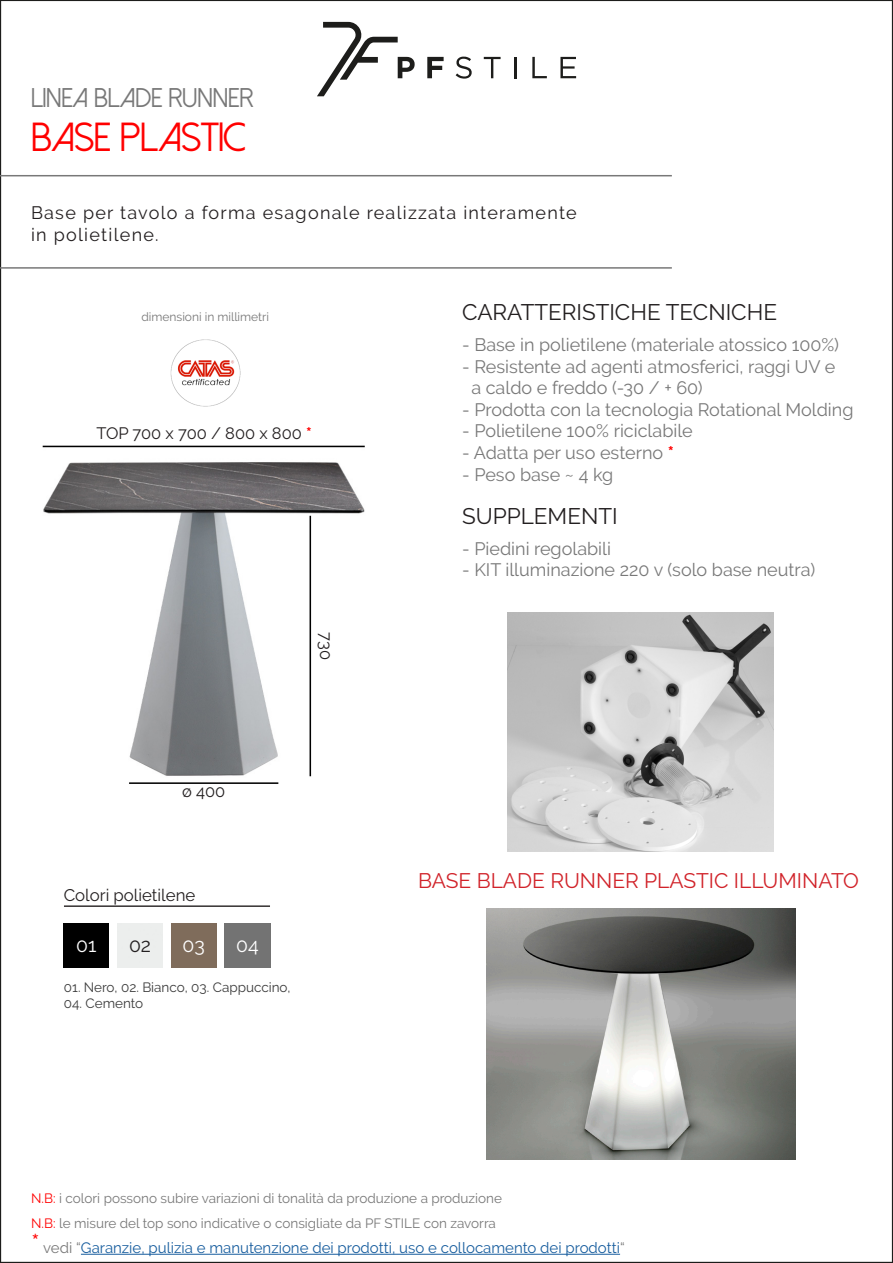
<style>
.page{position:relative;width:893px;height:1263px;background:#fff}
.page>*{position:absolute;margin:0;border:0;box-sizing:border-box;transform-origin:0 0}
.t1{font:40.5px "Dolce Vita";color:#f00}
.t2{font:27px "Dolce Vita";color:#787878}
.t3{font:22.5px "Raleway";color:#231f20}
.t4{font:21px "Raleway";color:#d1232a}
.t5{font:19.5px "Raleway";color:#fff}
.t6{font:19.5px "Raleway";color:#231f20}
.t7{font:18px/21.6px "Raleway";color:#787878}
.t8{font:18px/21.6px "Raleway";letter-spacing:.07em;color:#231f20}
.t9{font:16.8px "Raleway";color:#231f20}
.t10{font:16.5px "Raleway";color:#231f20}
.t11{font:15px "Raleway";color:#175d9e}
.t12{font:13.5px "Raleway";color:#787878}
.t13{font:13.5px "Raleway";color:#3b3b3b}
.t14{font:12px "Raleway";color:#787878}
.s1{font-weight:700;color:#f00}
.s2{color:#f00}
.s3{font-size:27px;color:#f00}
.s4{color:#787878}
</style>
<div class="page">
<svg style="left:317px;top:22px;width:98px;height:74px"></svg>
<svg style="left:427px;top:57px;width:17px;height:21px"></svg>
<svg style="left:456px;top:57px;width:16px;height:22px"></svg>
<svg style="left:484px;top:57px;width:17px;height:21px"></svg>
<hr style="left:514px;top:57px;width:3px;height:21px;background:#1d1d1b">
<svg style="left:532px;top:57px;width:15px;height:21px"></svg>
<svg style="left:560px;top:57px;width:16px;height:21px"></svg>
<hr style="left:0;top:1262px;width:893px;height:1px;background:#1d1d1b">
<hr style="left:892px;top:0;width:1px;height:1263px;background:#1d1d1b">
<hr style="left:0;top:0;width:1px;height:1263px;background:#1d1d1b">
<hr style="left:0;top:0;width:893px;height:1px;background:#1d1d1b">
<div style="left:64px;top:923px;width:45px;height:45px;background:#000"></div>
<hr style="left:64px;top:905px;width:206px;height:2px;background:#231f20">
<div style="left:171px;top:923px;width:45px;height:45px;background:#7f6c5b"></div>
<hr style="left:81px;top:1254px;width:539px;height:1px;background:#175d9e">
<img style="left:486px;top:909px;width:309px;height:250px">
<img style="left:42px;top:445px;width:323px;height:339px">
<img style="left:171px;top:340px;width:70px;height:67px">
<img style="left:508px;top:612px;width:266px;height:239px">
<hr style="left:0;top:175px;width:672px;height:1px;background:#787878">
<hr style="left:0;top:267px;width:672px;height:2px;background:#787878">
<h2 class="t2" style="left:31px;top:85px;width:224px">LINEA BLADE RUNNER</h2>
<h1 class="t1" style="left:31px;top:117px;width:216px">BASE PLASTIC</h1>
<p class="t8" style="left:31px;top:202px;width:547px">Base per tavolo a forma esagonale realizzata interamente in polietilene.</p>
<p class="t14" style="left:141px;top:310px;width:129px">dimensioni in millimetri</p>
<p class="t10" style="left:97px;top:423px;width:217px">TOP 700 x 700 / 800 x 800 <span class="s1">*</span></p>
<p class="t10" style="left:335px;top:632px;width:29px;rotate:90deg">730</p>
<p class="t10" style="left:182px;top:781px;width:45px">ø 400</p>
<p class="t9" style="left:64px;top:886px;width:133px">Colori polietilene</p>
<p class="t5" style="left:76px;top:934px;width:22px">01</p>
<p class="t6" style="left:129px;top:934px;width:24px">02</p>
<p class="t5" style="left:183px;top:934px;width:24px">03</p>
<p class="t5" style="left:236px;top:934px;width:24px">04</p>
<p class="t13" style="left:64px;top:979px;width:228px">01. Nero, 02. Bianco, 03. Cappuccino,</p>
<p class="t13" style="left:64px;top:995px;width:81px">04. Cemento</p>
<p class="t3" style="left:462px;top:299px;width:316px">CARATTERISTICHE TECNICHE</p>
<p class="t7" style="left:462px;top:334px;width:378px">- Base in polietilene (materiale atossico 100%)</p>
<p class="t7" style="left:471px;top:355px;width:365px;text-indent:-9px">- Resistente ad agenti atmosferici, raggi UV e a caldo e freddo (-30 / + 60)</p>
<p class="t7" style="left:462px;top:399px;width:393px">- Prodotta con la tecnologia Rotational Molding</p>
<p class="t7" style="left:462px;top:420px;width:232px">- Polietilene 100% riciclabile</p>
<p class="t7" style="left:462px;top:442px;width:213px">- Adatta per uso esterno <span class="s1">*</span></p>
<p class="t7" style="left:462px;top:463px;width:153px">- Peso base ~ 4 kg</p>
<p class="t3" style="left:462px;top:503px;width:157px">SUPPLEMENTI</p>
<p class="t7" style="left:462px;top:538px;width:150px">- Piedini regolabili</p>
<p class="t7" style="left:462px;top:559px;width:355px">- KIT illuminazione 220 v (solo base neutra)</p>
<p class="t4" style="left:418px;top:868px;width:442px">BASE BLADE RUNNER PLASTIC ILLUMINATO</p>
<p class="t12" style="left:31px;top:1191px;width:472px"><span class="s2">N.B:</span> i colori possono subire variazioni di tonalità da produzione a produzione</p>
<p class="t12" style="left:31px;top:1215px;width:466px"><span class="s2">N.B:</span> le misure del top sono indicative o consigliate da PF STILE con zavorra</p>
<p class="t11" style="left:31px;top:1239px;width:595px"><span class="s3">*</span> <span class="s4">vedi “</span>Garanzie, pulizia e manutenzione dei prodotti, uso e collocamento dei prodotti<span class="s4">“</span></p>
</div>
